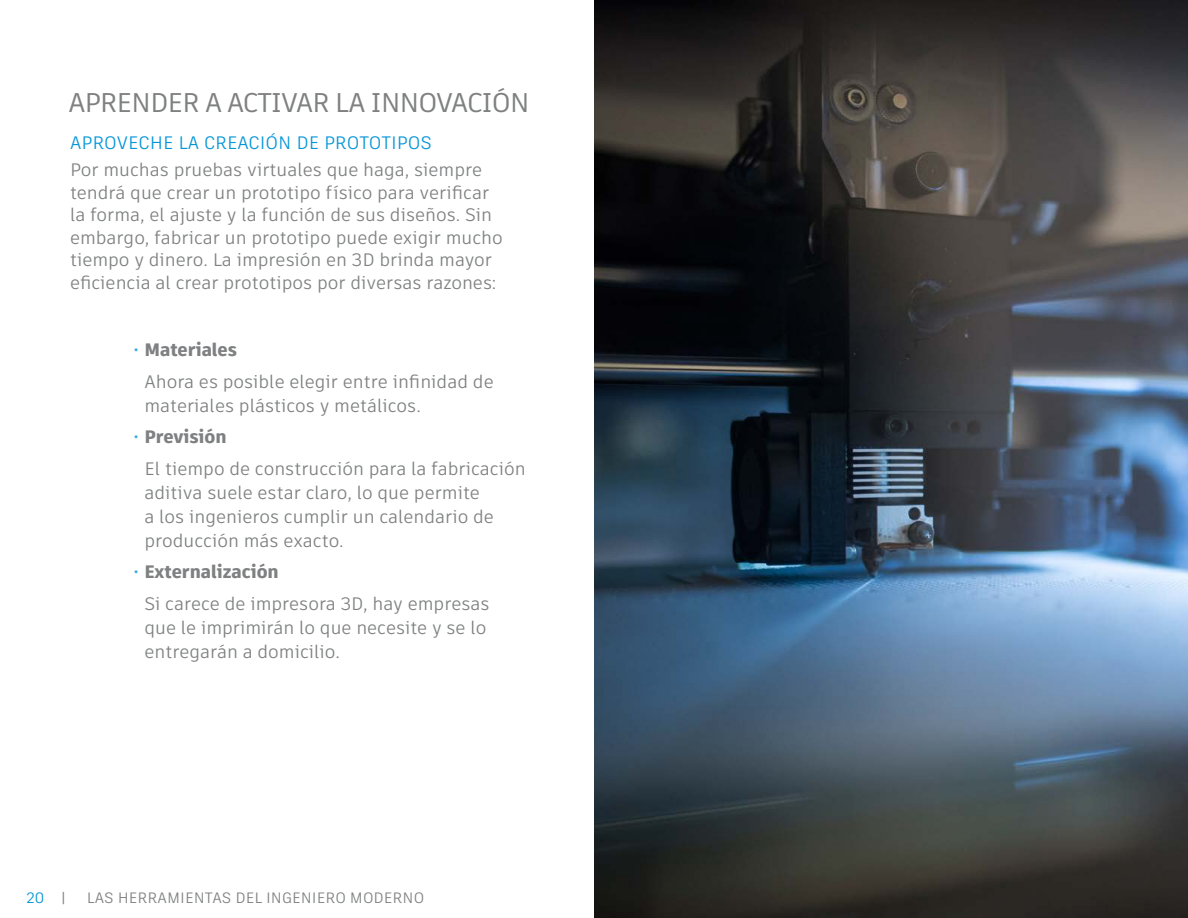
<style>
.page{position:relative;width:1188px;height:918px;background:#fff}
.page>*{position:absolute;margin:0;border:0;box-sizing:border-box;transform-origin:0 0}
.t1{font:27px "Artifakt Element";letter-spacing:-.04em;color:#7f8081}
.t2{font:18px/22.5px "Artifakt Element";color:#7f8081}
.t3{font:18px "Artifakt Legend";color:#0696d7}
.t4{font:15px "Artifakt Legend";color:#7f8081}
.t5{font:15px "Artifakt Legend";color:#0696d7}
.s1{color:#38abdf}
.s2{font-weight:900}
.s3{color:#7f8081}
</style>
<div class="page">
<img style="left:594px;top:0;width:594px;height:918px">
<h1 class="t1" style="left:69px;top:84px;width:463px">APRENDER A ACTIVAR LA INNOVACIÓN</h1>
<p class="t3" style="left:70px;top:131px;width:363px">APROVECHE LA CREACIÓN DE PROTOTIPOS</p>
<p class="t2" style="left:70px;top:158px;width:434px">Por muchas pruebas virtuales que haga, siempre tendrá que crear un prototipo físico para verificar la forma, el ajuste y la función de sus diseños. Sin embargo, fabricar un prototipo puede exigir mucho tiempo y dinero. La impresión en 3D brinda mayor eficiencia al crear prototipos por diversas razones:</p>
<p class="t2" style="left:144px;top:334px;width:351px;line-height:31.5px;text-indent:-11px"><span class="s1">•</span> <span class="s2">Materiales<br></span>Ahora es posible elegir entre infinidad de</p>
<p class="t2" style="left:144px;top:394px;width:278px">materiales plásticos y metálicos.</p>
<p class="t2" style="left:144px;top:421px;width:383px;line-height:31.5px;text-indent:-11px"><span class="s1">•</span> <span class="s2">Previsión<br></span>El tiempo de construcción para la fabricación</p>
<p class="t2" style="left:144px;top:480px;width:351px;line-height:24px">aditiva suele estar claro, lo que permite a los ingenieros cumplir un calendario de producción más exacto.</p>
<p class="t2" style="left:144px;top:556px;width:347px;line-height:31.5px;text-indent:-11px"><span class="s1">•</span> <span class="s2">Externalización<br></span>Si carece de impresora 3D, hay empresas</p>
<p class="t2" style="left:144px;top:615px;width:344px;line-height:24px">que le imprimirán lo que necesite y se lo entregarán a domicilio.</p>
<p class="t5" style="left:27px;top:887px;width:41px">20 <span class="s3">|</span></p>
<p class="t4" style="left:87px;top:887px;width:339px">LAS HERRAMIENTAS DEL INGENIERO MODERNO</p>
</div>
